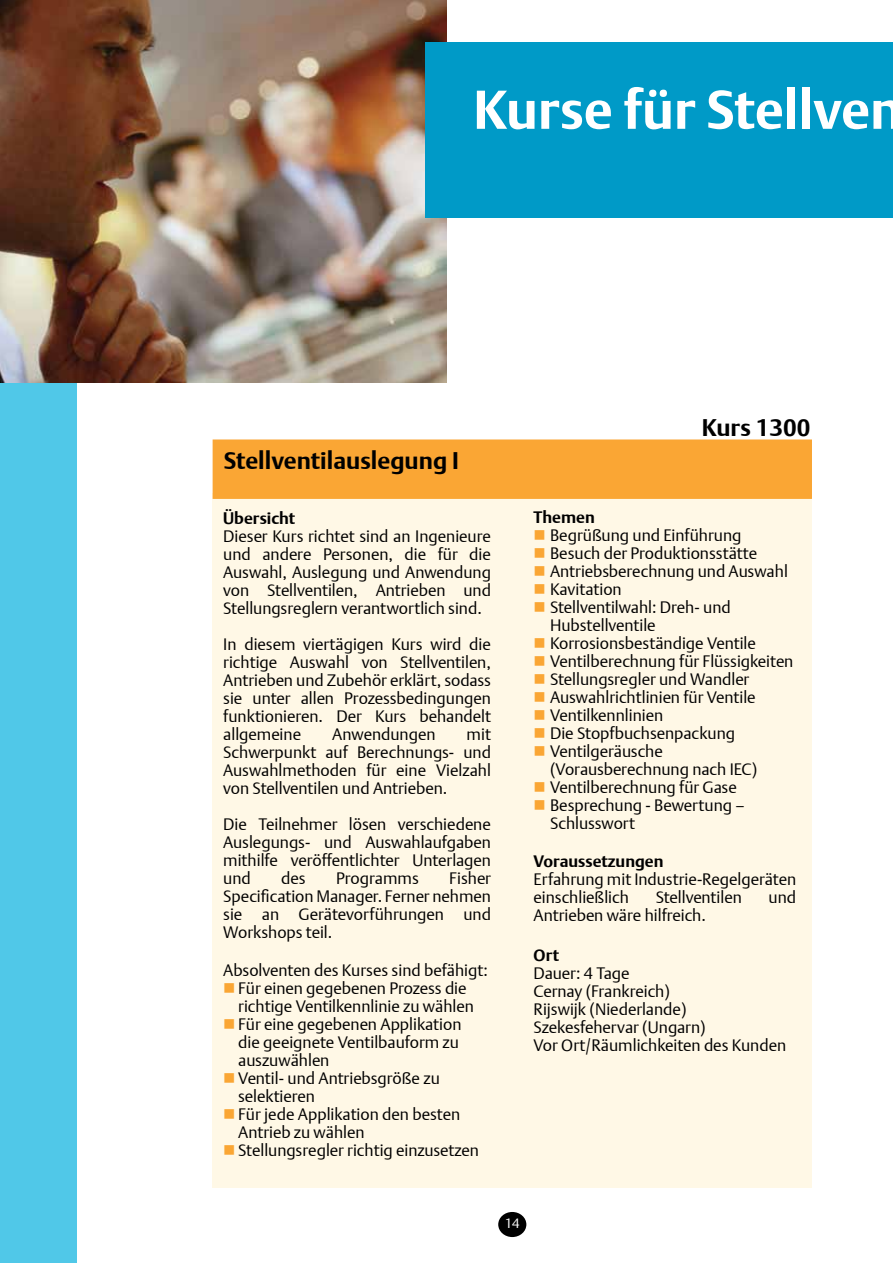
<style>
.page{position:relative;width:893px;height:1263px;background:#fff}
.page>*{position:absolute;margin:0;border:0;box-sizing:border-box;transform-origin:0 0}
.t1{font:700 54px "DTL Argo T";color:#fff}
.t2{font:700 24px "DTL Argo T";color:#000}
.t3{font:16.5px/18px "DTL Argo T Light";color:#000}
.t4{font:700 16.5px "DTL Argo T";color:#000}
.t5{font:13.5px "DTL Argo T Light";color:#fff}
.s1{color:#faa634}
</style>
<div class="page">
<div style="left:498px;top:1212px;width:28px;height:25px;background:#000;border-radius:50%"></div>
<div style="left:0;top:2px;width:77px;height:1261px;background:#50c8e8"></div>
<div style="left:213px;top:493px;width:599px;height:694px;background:#fff8e6"></div>
<img style="left:0;top:0;width:446px;height:383px">
<div style="left:425px;top:43px;width:468px;height:175px;background:#009ac7"></div>
<div style="left:213px;top:439px;width:599px;height:60px;background:#faa634;border:2px solid #faa634"></div>
<h1 class="t1" style="left:473px;top:78px;width:430px">Kurse für Stellven</h1>
<h2 class="t2" style="left:224px;top:446px;width:236px">Stellventilauslegung I</h2>
<p class="t4" style="left:223px;top:509px;width:74px">Übersicht</p>
<p class="t3" style="left:223px;top:527px;width:269px;text-align:justify">Dieser Kurs richtet sind an Ingenieure und andere Personen, die für die Auswahl, Auslegung und Anwendung von Stellventilen, Antrieben und Stellungsreglern verantwortlich sind.</p>
<p class="t3" style="left:223px;top:635px;width:269px;text-align:justify">In diesem viertägigen Kurs wird die richtige Auswahl von Stellventilen, Antrieben und Zubehör erklärt, sodass sie unter allen Prozessbedingungen funktionieren. Der Kurs behandelt allgemeine</p>
<p class="t3" style="left:332px;top:725px;width:105px">Anwendungen</p>
<p class="t3" style="left:223px;top:725px;width:269px;text-align:justify;text-indent:243px">mit Schwerpunkt auf Berechnungs- und Auswahlmethoden für eine Vielzahl von Stellventilen und Antrieben.</p>
<p class="t3" style="left:223px;top:815px;width:269px;text-align:justify">Die Teilnehmer lösen verschiedene Auslegungs- und Auswahlaufgaben mithilfe veröffentlichter Unterlagen und</p>
<p class="t3" style="left:223px;top:869px;width:269px;text-align:justify;text-indent:226px">Fisher Specification Manager. Ferner nehmen sie an Gerätevorführungen und Workshops teil.</p>
<p class="t3" style="left:223px;top:961px;width:266px">Absolventen des Kurses sind befähigt:</p>
<p class="t3" style="left:238px;top:979px;width:237px;text-indent:-15px"><span class="s1">■</span> Für einen gegebenen Prozess die richtige Ventilkennlinie zu wählen</p>
<p class="t3" style="left:238px;top:1015px;width:225px;text-indent:-15px"><span class="s1">■</span> Für eine gegebenen Applikation die geeignete Ventilbauform zu auszuwählen</p>
<p class="t3" style="left:238px;top:1069px;width:203px;text-indent:-15px"><span class="s1">■</span> Ventil- und Antriebsgröße zu selektieren</p>
<p class="t3" style="left:238px;top:1105px;width:224px;text-indent:-15px"><span class="s1">■</span> Für jede Applikation den besten<br>Antrieb zu wählen</p>
<p class="t3" style="left:223px;top:1141px;width:257px"><span class="s1">■</span> Stellungsregler richtig einzusetzen</p>
<p class="t3" style="left:281px;top:869px;width:26px">des</p>
<p class="t3" style="left:336px;top:869px;width:84px">Programms</p>
<h2 class="t2" style="left:702px;top:414px;width:110px">Kurs 1300</h2>
<p class="t4" style="left:534px;top:507px;width:63px">Themen</p>
<p class="t3" style="left:534px;top:526px;width:210px"><span class="s1">■</span> Begrüßung und Einführung</p>
<p class="t3" style="left:534px;top:544px;width:225px"><span class="s1">■</span> Besuch der Produktionsstätte</p>
<p class="t3" style="left:534px;top:562px;width:256px"><span class="s1">■</span> Antriebsberechnung und Auswahl</p>
<p class="t3" style="left:534px;top:580px;width:90px"><span class="s1">■</span> Kavitation</p>
<p class="t3" style="left:550px;top:598px;width:182px;text-indent:-16px"><span class="s1">■</span> Stellventilwahl: Dreh- und<br>Hubstellventile</p>
<p class="t3" style="left:534px;top:634px;width:224px"><span class="s1">■</span> Korrosionsbeständige Ventile</p>
<p class="t3" style="left:534px;top:652px;width:261px"><span class="s1">■</span> Ventilberechnung für Flüssigkeiten</p>
<p class="t3" style="left:534px;top:670px;width:217px"><span class="s1">■</span> Stellungsregler und Wandler</p>
<p class="t3" style="left:534px;top:688px;width:224px"><span class="s1">■</span> Auswahlrichtlinien für Ventile</p>
<p class="t3" style="left:534px;top:706px;width:131px"><span class="s1">■</span> Ventilkennlinien</p>
<p class="t3" style="left:534px;top:724px;width:203px"><span class="s1">■</span> Die Stopfbuchsenpackung</p>
<p class="t3" style="left:550px;top:742px;width:209px;text-indent:-16px"><span class="s1">■</span> Ventilgeräusche (Vorausberechnung nach IEC)</p>
<p class="t3" style="left:534px;top:778px;width:205px"><span class="s1">■</span> Ventilberechnung für Gase</p>
<p class="t3" style="left:550px;top:796px;width:196px;text-indent:-16px"><span class="s1">■</span> Besprechung - Bewertung –<br>Schlusswort</p>
<p class="t4" style="left:534px;top:851px;width:131px">Voraussetzungen</p>
<p class="t3" style="left:534px;top:870px;width:264px">Erfahrung mit Industrie-Regelgeräten einschließlich</p>
<p class="t3" style="left:656px;top:888px;width:88px">Stellventilen</p>
<p class="t3" style="left:769px;top:888px;width:29px">und</p>
<p class="t3" style="left:534px;top:906px;width:174px">Antrieben wäre hilfreich.</p>
<p class="t4" style="left:534px;top:945px;width:27px">Ort</p>
<p class="t3" style="left:534px;top:963px;width:254px">Dauer: 4 Tage<br>Cernay (Frankreich)<br>Rijswijk (Niederlande)<br>Szekesfehervar (Ungarn)<br>Vor Ort/Räumlichkeiten des Kunden</p>
<p class="t5" style="left:505px;top:1215px;width:17px">14</p>
</div>
